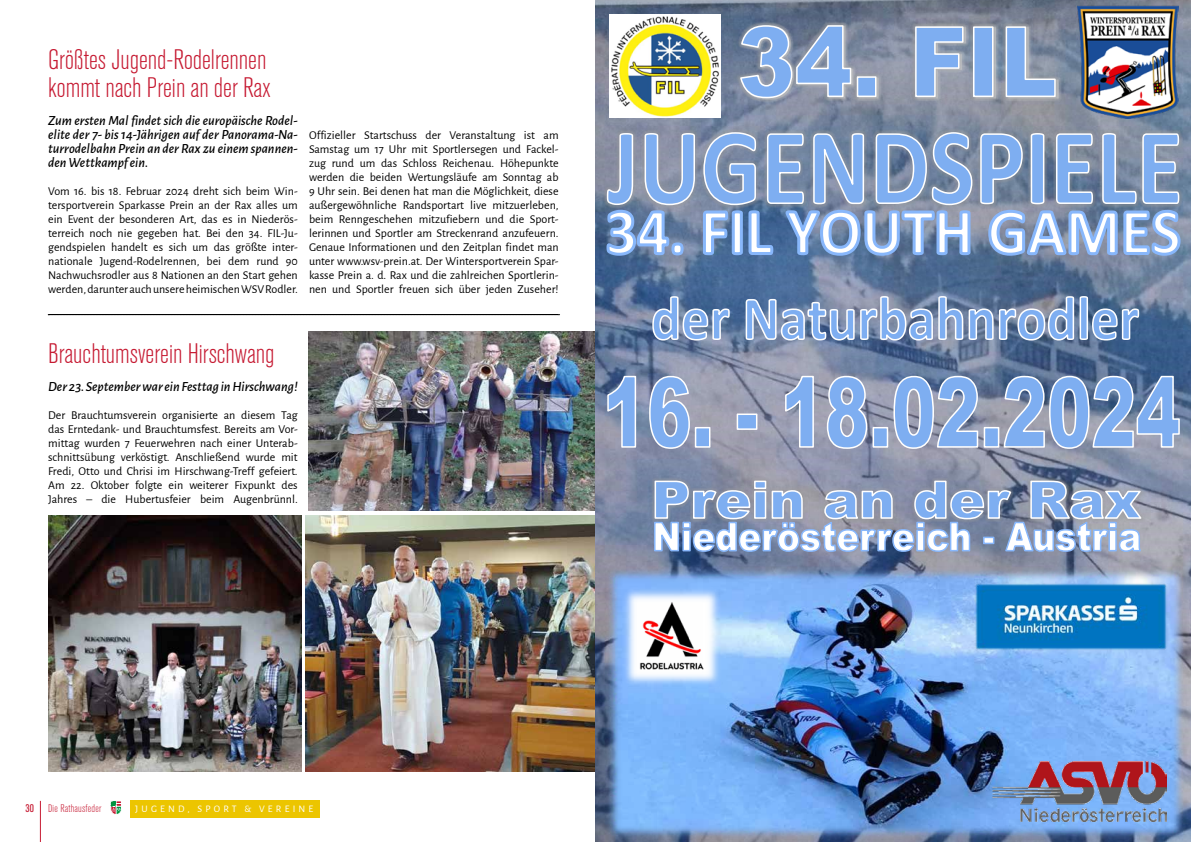
<style>
.page{position:relative;width:1191px;height:842px;background:#fff}
.page>*{position:absolute;margin:0;border:0;box-sizing:border-box;transform-origin:0 0}
.t1{font:300 condensed 28px/28px "Akzidenz Grotesk BQ";color:#c61a32}
.t2{font:italic 500 14px/14px "Alegreya Sans";color:#000;text-align:justify}
.t3{font:12px/14px "Alegreya Sans";color:#000;text-align:justify}
.t4{font:300 condensed 11px "Akzidenz Grotesk BQ";letter-spacing:.02em;color:#c61a32}
.t5{font:condensed 11px "Akzidenz Grotesk BQ";color:#c61a32}
.t6{font:10px "Alegreya Sans";letter-spacing:.32em;color:#fff}
</style>
<div class="page">
<div style="left:130px;top:800px;width:189px;height:17px;background:#ecc500"></div>
<hr style="left:40px;top:801px;width:1px;height:41px;background:#c61a32">
<svg style="left:111px;top:801px;width:10px;height:13px"></svg>
<svg style="left:48px;top:314px;width:511px;height:1px"></svg>
<img style="left:306px;top:516px;width:289px;height:255px">
<img style="left:48px;top:516px;width:254px;height:255px">
<img style="left:308px;top:332px;width:287px;height:178px">
<img style="left:595px;top:0;width:596px;height:842px">
<img style="left:605px;top:566px;width:581px;height:274px">
<img style="left:601px;top:127px;width:583px;height:83px">
<img style="left:734px;top:20px;width:327px;height:84px">
<svg style="left:739px;top:24px;width:113px;height:75px;background:#8ca6cb"></svg>
<div style="left:856px;top:76px;width:20px;height:21px;background:#7eaef1;border:2px solid #fff"></div>
<svg style="left:914px;top:26px;width:50px;height:72px;background:#97b1d9"></svg>
<div style="left:973px;top:26px;width:20px;height:71px;background:#7eaef1;border:2px solid #fff"></div>
<svg style="left:1004px;top:26px;width:52px;height:72px;background:#90a9cd"></svg>
<img style="left:1077px;top:4px;width:101px;height:115px">
<svg style="left:606px;top:375px;width:31px;height:73px;background:#8ca6d0"></svg>
<svg style="left:648px;top:375px;width:42px;height:75px;background:#94afda"></svg>
<div style="left:695px;top:427px;width:15px;height:21px;background:#7eaef1;border:2px solid #fff"></div>
<div style="left:736px;top:413px;width:21px;height:17px;background:#7eaef1;border:2px solid #fff"></div>
<svg style="left:784px;top:375px;width:30px;height:73px;background:#98b0d8"></svg>
<svg style="left:826px;top:375px;width:42px;height:75px;background:#96b1dd"></svg>
<div style="left:872px;top:427px;width:16px;height:21px;background:#7eaef1;border:2px solid #fff"></div>
<svg style="left:892px;top:375px;width:87px;height:75px;background:#92acd6"></svg>
<div style="left:983px;top:427px;width:16px;height:21px;background:#7eaef1;border:2px solid #fff"></div>
<svg style="left:1002px;top:375px;width:178px;height:75px;background:#8aa6d0"></svg>
<img style="left:621px;top:587px;width:102px;height:102px">
<img style="left:649px;top:475px;width:497px;height:50px">
<svg style="left:653px;top:480px;width:490px;height:73px"></svg>
<img style="left:974px;top:582px;width:193px;height:69px">
<img style="left:992px;top:761px;width:174px;height:61px">
<svg style="left:605px;top:131px;width:368px;height:127px;background:#8aa3c7"></svg>
<svg style="left:979px;top:132px;width:203px;height:126px;background:#91a8ca"></svg>
<svg style="left:651px;top:295px;width:79px;height:46px;background:#7e9ac2"></svg>
<svg style="left:744px;top:295px;width:396px;height:46px;background:#88a0c4"></svg>
<img style="left:609px;top:14px;width:111px;height:103px">
<h1 class="t1" style="left:48px;top:46px;width:224px">Größtes Jugend-Rodelrennen kommt nach Prein an der Rax</h1>
<p class="t2" style="left:48px;top:113px;width:251px">Zum ersten Mal findet sich die europäische Rodel&shy;elite der 7- bis 14-Jährigen auf der Panorama-Na&shy;turrodelbahn Prein an der Rax zu einem spannen&shy;den Wettkampf ein.</p>
<p class="t3" style="left:48px;top:184px;width:251px">Vom 16. bis 18. Februar 2024 dreht sich beim Win&shy;tersportverein Sparkasse Prein an der Rax alles um ein Event der besonderen Art, das es in Niederös&shy;terreich noch nie gegeben hat. Bei den 34. FIL-Ju&shy;gendspielen handelt es sich um das größte inter&shy;nationale Jugend-Rodelrennen, bei dem rund 90<br>Nachwuchsrodler aus 8 Nationen an den Start gehen werden, darunter auch unsere heimischen WSV Rodler.</p>
<p class="t3" style="left:309px;top:128px;width:251px">Offizieller Startschuss der Veranstaltung ist am Samstag um 17 Uhr mit Sportlersegen und Fackel&shy;zug rund um das Schloss Reichenau. Höhepunkte werden die beiden Wertungsläufe am Sonntag ab 9 Uhr sein. Bei denen hat man die Möglichkeit, diese außergewöhnliche Randsportart live mitzuerleben, beim Renngeschehen mitzufiebern und die Sport&shy;lerinnen und Sportler am Streckenrand anzufeuern.<br>Genaue Informationen und den Zeitplan findet man unter www.wsv-prein.at. Der Wintersportverein Spar&shy;kasse Prein a. d. Rax und die zahlreichen Sportlerin&shy;nen und Sportler freuen sich über jeden Zuseher!</p>
<h1 class="t1" style="left:48px;top:340px;width:228px">Brauchtumsverein Hirschwang</h1>
<p class="t2" style="left:48px;top:379px;width:251px">Der 23. September war ein Festtag in Hirschwang!</p>
<p class="t3" style="left:48px;top:408px;width:251px">Der Brauchtumsverein organisierte an diesem Tag das Erntedank- und Brauchtumsfest. Bereits am Vor&shy;mittag wurden 7 Feuerwehren nach einer Unterab&shy;schnittsübung verköstigt. Anschließend wurde mit Fredi, Otto und Chrisi im Hirschwang-Treff gefeiert.<br>Am 22. Oktober folgte ein weiterer Fixpunkt des Jahres – die Hubertusfeier beim Augenbrünnl.</p>
<p class="t5" style="left:25px;top:802px;width:10px">30</p>
<p class="t4" style="left:48px;top:802px;width:55px">Die Rathausfeder</p>
<p class="t6" style="left:135px;top:802px;width:180px">JUGEND, SPORT &amp; VEREINE</p>
</div>
